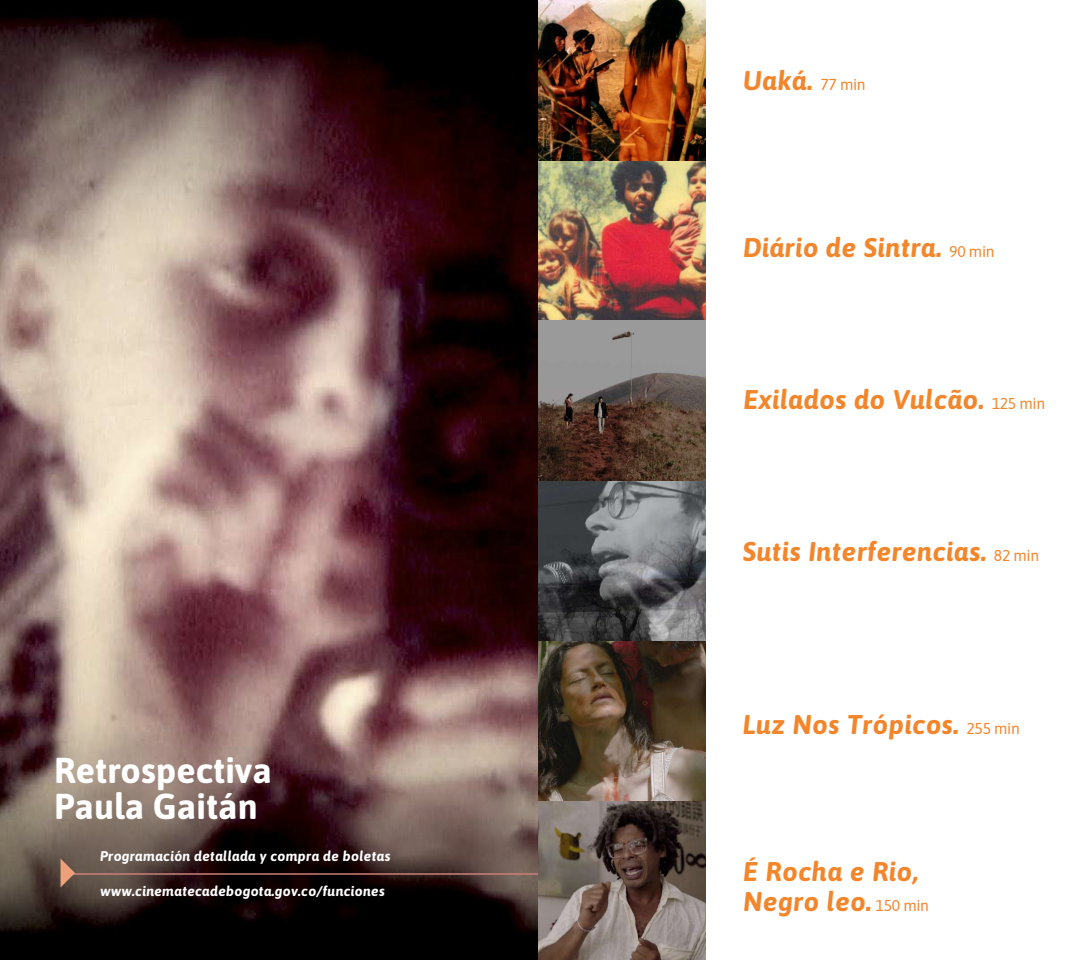
<style>
.page{position:relative;width:1080px;height:960px;background:#fff}
.page>*{position:absolute;margin:0;border:0;box-sizing:border-box;transform-origin:0 0}
.t1{font:700 35.85px/35.9px "Asap";color:#fff}
.t2{font:italic 700 26.95px/30.6px "Asap";letter-spacing:.02em;color:#f3852b}
.t3{font:italic 700 14px "Asap";letter-spacing:.02em;color:#fff}
.s1{font-weight:400;font-style:normal;font-size:15.75px}
</style>
<div class="page">
<img style="left:0;top:0;width:705px;height:960px">
<svg style="left:0;top:0;width:539px;height:238px;background:#483333"></svg>
<svg style="left:0;top:722px;width:539px;height:238px;background:#51403c"></svg>
<hr style="left:62px;top:873px;width:477px;height:2px;background:#ca807a">
<svg style="left:60px;top:858px;width:15px;height:30px"></svg>
<h1 class="t1" style="left:54px;top:751px;width:219px">Retrospectiva<br>Paula Gaitán</h1>
<p class="t3" style="left:100px;top:847px;width:292px">Programación detallada y compra de boletas</p>
<p class="t3" style="left:100px;top:882px;width:286px">www.cinematecadebogota.gov.co/funciones</p>
<p class="t2" style="left:742px;top:64px;width:124px">Uaká. <span class="s1">77 min</span></p>
<p class="t2" style="left:742px;top:231px;width:253px">Diário de Sintra. <span class="s1">90 min</span></p>
<p class="t2" style="left:743px;top:382px;width:303px">Exilados do Vulcão. <span class="s1">125 min</span></p>
<p class="t2" style="left:742px;top:534px;width:298px">Sutis Interferencias. <span class="s1">82 min</span></p>
<p class="t2" style="left:742px;top:708px;width:279px">Luz Nos Trópicos. <span class="s1">255 min</span></p>
<p class="t2" style="left:743px;top:855px;width:187px">É Rocha e Rio,<br>Negro leo. <span class="s1">150 min</span></p>
</div>
